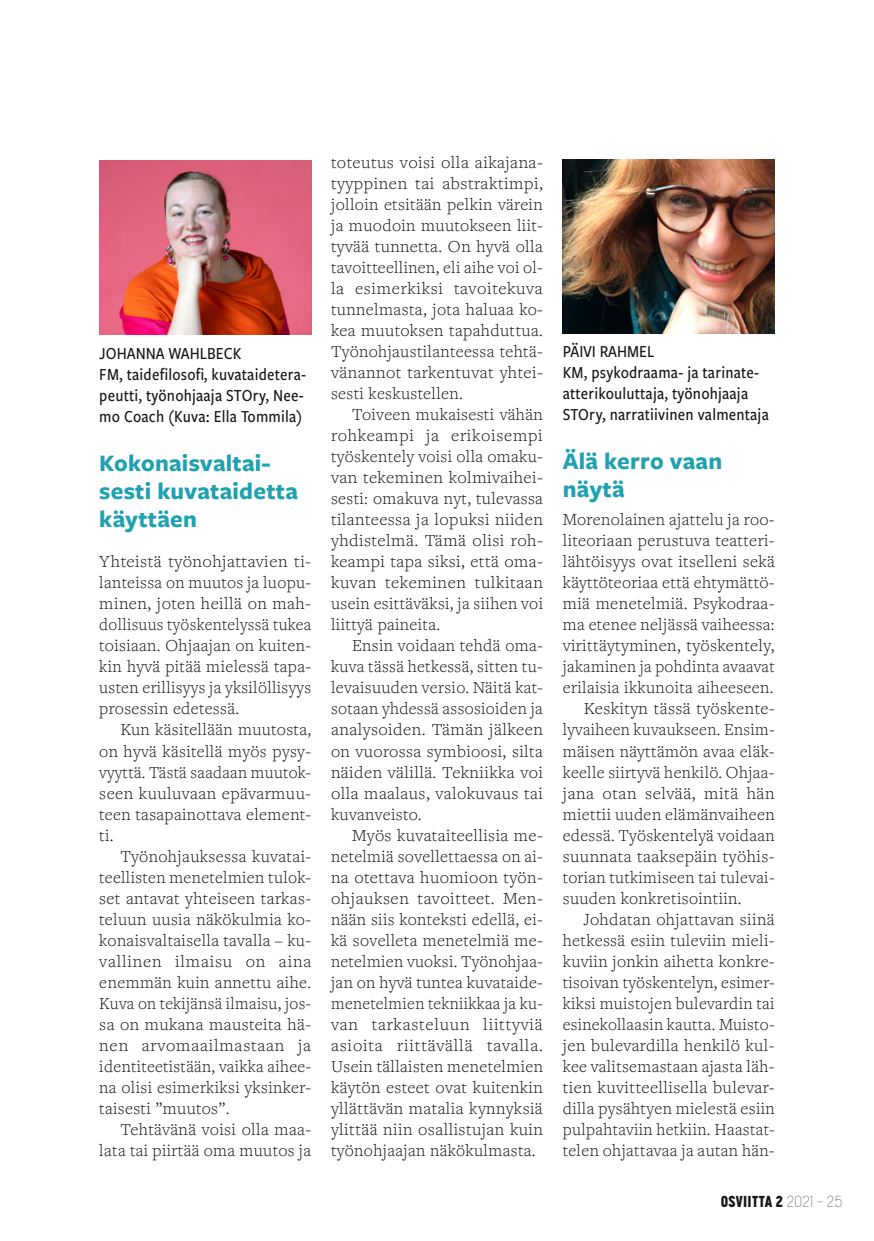
<style>
.page{position:relative;width:874px;height:1241px;background:#fff}
.page>*{position:absolute;margin:0;border:0;box-sizing:border-box;transform-origin:0 0}
.t1{font:700 24.5px/28px "Freight Sans Pro";letter-spacing:.01em;color:#20a1b1}
.t2{font:300 17.5px/21px "Freight Text Pro";letter-spacing:.02em;color:#181716;text-align:justify}
.t3{font:500 17.5px/21px "Freight Sans Cnd Pro";letter-spacing:.01em;color:#181716}
.t4{font:800 15.75px "Korolev Condensed";letter-spacing:.02em;color:#181716}
.s1{font-weight:100}
</style>
<div class="page">
<img style="left:99px;top:161px;width:212px;height:173px">
<img style="left:562px;top:159px;width:212px;height:174px">
<p class="t3" style="left:99px;top:341px;width:208px">JOHANNA WAHLBECK<br>FM, taidefilosofi, kuvataidetera&shy;peutti, työnohjaaja STOry, Nee&shy;mo Coach (Kuva: Ella Tommila)</p>
<h1 class="t1" style="left:99px;top:447px;width:200px">Kokonaisvaltai&shy;sesti kuvataidetta käyttäen</h1>
<p class="t2" style="left:99px;top:550px;width:213px">Yhteistä työnohjattavien ti&shy;lanteissa on muutos ja luopu&shy;minen, joten heillä on mah&shy;dollisuus työskentelyssä tukea toisiaan. Ohjaajan on kuiten&shy;kin hyvä pitää mielessä tapa&shy;usten erillisyys ja yksilöllisyys prosessin edetessä.</p>
<p class="t2" style="left:99px;top:718px;width:213px;text-indent:21px">Kun käsitellään muutosta, on hyvä käsitellä myös pysy&shy;vyyttä. Tästä saadaan muutok&shy;seen kuuluvaan epävarmuu&shy;teen tasapainottava element&shy;ti.</p>
<p class="t2" style="left:99px;top:844px;width:213px;text-indent:21px">Työnohjauksessa kuvatai&shy;teellisten menetelmien tulok&shy;set antavat yhteiseen tarkas&shy;teluun uusia näkökulmia ko&shy;konaisvaltaisella tavalla – ku&shy;vallinen ilmaisu on aina enemmän kuin annettu aihe.<br>Kuva on tekijänsä ilmaisu, jos&shy;sa on mukana mausteita hä&shy;nen arvomaailmastaan ja identiteetistään, vaikka aihee&shy;na olisi esimerkiksi yksinker&shy;taisesti ”muutos”.</p>
<p class="t2" style="left:99px;top:1117px;width:213px;text-align:right">Tehtävänä voisi olla maa&shy;lata tai piirtää oma muutos ja</p>
<p class="t2" style="left:331px;top:151px;width:213px">toteutus voisi olla aikajana&shy;tyyppinen tai abstraktimpi, jolloin etsitään pelkin värein ja muodoin muutokseen liit&shy;tyvää tunnetta. On hyvä olla tavoitteellinen, eli aihe voi ol&shy;la esimerkiksi tavoitekuva tunnelmasta, jota haluaa ko&shy;kea muutoksen tapahduttua.<br>Työnohjaustilanteessa tehtä&shy;vänannot tarkentuvat yhtei&shy;sesti keskustellen.</p>
<p class="t2" style="left:331px;top:403px;width:213px;text-indent:21px">Toiveen mukaisesti vähän rohkeampi ja erikoisempi työskentely voisi olla omaku&shy;van tekeminen kolmivaihei&shy;sesti: omakuva nyt, tulevassa tilanteessa ja lopuksi niiden yhdistelmä. Tämä olisi roh&shy;keampi tapa siksi, että oma&shy;kuvan tekeminen tulkitaan usein esittäväksi, ja siihen voi liittyä paineita.</p>
<p class="t2" style="left:331px;top:634px;width:213px;text-indent:21px">Ensin voidaan tehdä oma&shy;kuva tässä hetkessä, sitten tu&shy;levaisuuden versio. Näitä kat&shy;sotaan yhdessä assosioiden ja analysoiden. Tämän jälkeen on vuorossa symbioosi, silta näiden välillä. Tekniikka voi olla maalaus, valokuvaus tai kuvanveisto.</p>
<p class="t2" style="left:331px;top:823px;width:213px;text-indent:21px">Myös kuvataiteellisia me&shy;netelmiä sovellettaessa on ai&shy;na otettava huomioon työn&shy;ohjauksen tavoitteet. Men&shy;nään siis konteksti edellä, ei&shy;kä sovelleta menetelmiä me&shy;netelmien vuoksi. Työnohjaa&shy;jan on hyvä tuntea kuvataide&shy;menetelmien tekniikkaa ja ku&shy;van tarkasteluun liittyviä asioita riittävällä tavalla.<br>Usein tällaisten menetelmien käytön esteet ovat kuitenkin yllättävän matalia kynnyksiä ylittää niin osallistujan kuin työnohjaajan näkökulmasta.</p>
<p class="t3" style="left:562px;top:340px;width:207px">PÄIVI RAHMEL<br>KM, psykodraama- ja tarinate&shy;atterikouluttaja, työnohjaaja<br>STOry, narratiivinen valmentaja</p>
<h1 class="t1" style="left:562px;top:446px;width:161px">Älä kerro vaan näytä</h1>
<p class="t2" style="left:562px;top:508px;width:213px">Morenolainen ajattelu ja roo-</p>
<p class="t2" style="left:562px;top:529px;width:213px">liteoriaan perustuva teatteri-</p>
<p class="t2" style="left:562px;top:550px;width:213px">lähtöisyys ovat itselleni sekä</p>
<p class="t2" style="left:562px;top:571px;width:213px">käyttöteoriaa että ehtymättö-</p>
<p class="t2" style="left:562px;top:592px;width:213px">miä menetelmiä. Psykodraa-</p>
<p class="t2" style="left:562px;top:613px;width:213px">ma etenee neljässä vaiheessa:</p>
<p class="t2" style="left:562px;top:634px;width:213px">virittäytyminen, työskentely,</p>
<p class="t2" style="left:562px;top:655px;width:213px">jakaminen ja pohdinta avaavat</p>
<p class="t2" style="left:562px;top:676px;width:212px">erilaisia ikkunoita aiheeseen.</p>
<p class="t2" style="left:583px;top:697px;width:192px">Keskityn tässä työskente-</p>
<p class="t2" style="left:562px;top:718px;width:213px">lyvaiheen kuvaukseen. Ensim-</p>
<p class="t2" style="left:562px;top:739px;width:213px">mäisen näyttämön avaa eläk-</p>
<p class="t2" style="left:562px;top:760px;width:213px">keelle siirtyvä henkilö. Ohjaa-</p>
<p class="t2" style="left:562px;top:781px;width:213px">jana otan selvää, mitä hän</p>
<p class="t2" style="left:562px;top:802px;width:213px">miettii uuden elämänvaiheen</p>
<p class="t2" style="left:562px;top:823px;width:213px">edessä. Työskentelyä voidaan</p>
<p class="t2" style="left:562px;top:844px;width:213px">suunnata taaksepäin työhis-</p>
<p class="t2" style="left:562px;top:865px;width:213px">torian tutkimiseen tai tulevai-</p>
<p class="t2" style="left:562px;top:886px;width:180px">suuden konkretisointiin.</p>
<p class="t2" style="left:583px;top:907px;width:192px">Johdatan ohjattavan siinä</p>
<p class="t2" style="left:562px;top:928px;width:213px">hetkessä esiin tuleviin mieli-</p>
<p class="t2" style="left:562px;top:949px;width:213px">kuviin jonkin aihetta konkre-</p>
<p class="t2" style="left:562px;top:970px;width:213px">tisoivan työskentelyn, esimer-</p>
<p class="t2" style="left:562px;top:991px;width:213px">kiksi muistojen bulevardin tai</p>
<p class="t2" style="left:562px;top:1012px;width:213px">esinekollaasin kautta. Muisto-</p>
<p class="t2" style="left:562px;top:1033px;width:213px">jen bulevardilla henkilö kul-</p>
<p class="t2" style="left:562px;top:1054px;width:213px">kee valitsemastaan ajasta läh-</p>
<p class="t2" style="left:562px;top:1075px;width:213px">tien kuvitteellisella bulevar-</p>
<p class="t2" style="left:562px;top:1096px;width:213px">dilla pysähtyen mielestä esiin</p>
<p class="t2" style="left:562px;top:1117px;width:213px">pulpahtaviin hetkiin. Haastat-</p>
<p class="t2" style="left:562px;top:1138px;width:213px">telen ohjattavaa ja autan hän-</p>
<p class="t4" style="left:720px;top:1191px;width:123px">OSVIITTA 2 <span class="s1">2021 — 25</span></p>
</div>
